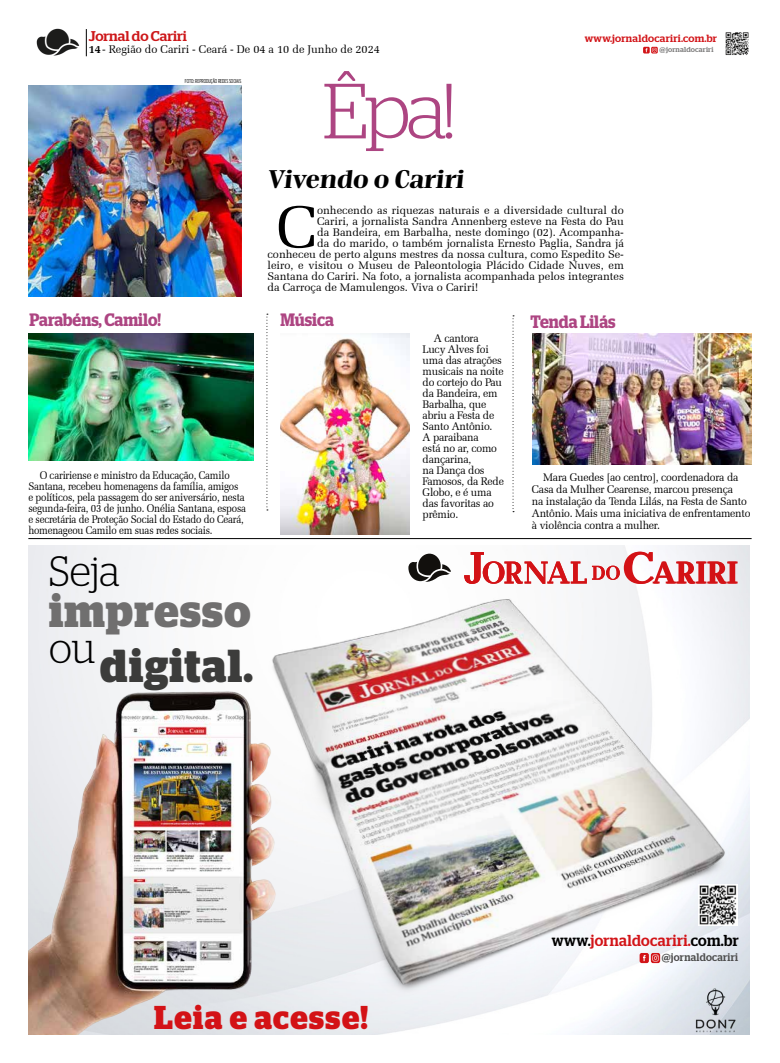
<style>
.page{position:relative;width:780px;height:1063px;background:#fff}
.page>*{position:absolute;margin:0;border:0;box-sizing:border-box;transform-origin:0 0}
.t1{font:300 78px "Stag";color:#ad4582}
.t2{font:59px "Zapf Elliptical 711 BT";color:#000}
.t3{font:700 46.2px "Stag";letter-spacing:.03em;color:#706f6f;scale:.93 1}
.t4{font:700 46.2px "Stag";letter-spacing:.03em;color:#3c3c3b;scale:.93 1}
.t5{font:300 42.4px/77.6px "Stag";color:#000;scale:.93 1}
.t6{font:700 33px "Stag";letter-spacing:.05em;color:#d31216;scale:.93 1}
.t7{font:800 23.8px "Bridge Head";color:#000;scale:1.22 1}
.t8{font:600 17.9px "Stag";color:#ad4582;scale:.89 1}
.t9{font:500 15.9px "Stag";letter-spacing:.025em;color:#d21418;scale:.93 1}
.t10{font:500 14.1px "Stag";color:#cd1719}
.t11{font:11.1px "Zapf Elliptical 711 BT";color:#000}
.t12{font:11px "Zapf Elliptical 711 BT";color:#000}
.t13{font:11px/11px "Zapf Elliptical 711 BT";letter-spacing:-.02em;color:#000}
.t14{font:11px/11px "Zapf Elliptical 711 BT";letter-spacing:-.02em;color:#000;scale:.9 1}
.t15{font:500 11px "Stag";letter-spacing:.025em;color:#4d4d4d;scale:.93 1}
.t16{font:500 10.4px "Stag";letter-spacing:.025em;color:#d21418}
.t17{font:500 7.2px "Stag";letter-spacing:.025em;color:#7c7b7b}
.t18{font:300 5.3px "Antenna Extra Cond";color:#000}
.s1{font-weight:700;font-size:11px}
.s2{color:#000}
</style>
<div class="page">
<svg style="left:86px;top:29px;width:1px;height:27px"></svg>
<img style="left:725px;top:32px;width:24px;height:23px">
<div style="left:643px;top:47px;width:6px;height:7px;background:#d21418"></div>
<svg style="left:651px;top:47px;width:6px;height:7px"></svg>
<svg style="left:645px;top:48px;width:11px;height:4px"></svg>
<img style="left:37px;top:28px;width:43px;height:28px">
<svg style="left:512px;top:315px;width:2px;height:197px"></svg>
<svg style="left:266px;top:314px;width:2px;height:196px"></svg>
<img style="left:532px;top:334px;width:219px;height:130px">
<img style="left:28px;top:85px;width:213px;height:212px">
<img style="left:280px;top:334px;width:130px;height:200px">
<img style="left:28px;top:334px;width:225px;height:127px">
<hr style="left:28px;top:538px;width:723px;height:1px;background:#000">
<img style="left:28px;top:546px;width:721px;height:489px">
<img style="left:681px;top:986px;width:68px;height:49px">
<img style="left:163px;top:587px;width:576px;height:422px">
<svg style="left:464px;top:552px;width:122px;height:32px"></svg>
<svg style="left:592px;top:552px;width:145px;height:32px"></svg>
<svg style="left:408px;top:554px;width:43px;height:28px"></svg>
<img style="left:28px;top:689px;width:337px;height:346px">
<p class="t10" style="left:89px;top:28px;width:99px">Jornal do Cariri</p>
<p class="t11" style="left:89px;top:43px;width:292px"><span class="s1">14</span>- Região do Cariri - Ceará - De 04 a 10 de Junho de 2024</p>
<p class="t18" style="left:185px;top:78px;width:58px">FOTO: REPRODUÇÃO REDES SOCIAIS</p>
<h1 class="t1" style="left:322px;top:67px;width:134px">Êpa!</h1>
<h3 class="t7" style="left:267px;top:164px;width:165px">Vivendo o Cariri</h3>
<p class="t16" style="left:584px;top:32px;width:134px">www.jornaldocariri.com.br</p>
<p class="t17" style="left:659px;top:46px;width:55px">@jornaldocariri</p>
<h2 class="t2" style="left:276px;top:192px;width:42px">C</h2>
<p class="t12" style="left:317px;top:204px;width:308px">onhecendo as riquezas naturais e a diversidade cultural do</p>
<p class="t12" style="left:317px;top:215px;width:308px">Cariri, a jornalista Sandra Annenberg esteve na Festa do Pau</p>
<p class="t12" style="left:317px;top:226px;width:308px">da Bandeira, em Barbalha, neste domingo (02). Acompanha-</p>
<p class="t12" style="left:317px;top:237px;width:308px">da do marido, o também jornalista Ernesto Paglia, Sandra já</p>
<p class="t12" style="left:267px;top:248px;width:358px">conheceu de perto alguns mestres da nossa cultura, como Espedito Se-</p>
<p class="t12" style="left:267px;top:259px;width:358px">leiro, e visitou o Museu de Paleontologia Plácido Cidade Nuves, em</p>
<p class="t12" style="left:267px;top:270px;width:358px">Santana do Cariri. Na foto, a jornalista acompanhada pelos integrantes</p>
<p class="t12" style="left:267px;top:281px;width:213px">da Carroça de Mamulengos. Viva o Cariri!</p>
<h3 class="t8" style="left:29px;top:310px;width:149px">Parabéns, Camilo!</h3>
<h3 class="t8" style="left:280px;top:310px;width:62px">Música</h3>
<p class="t14" style="left:28px;top:469px;width:243px;text-indent:11px">O caririense e ministro da Educação, Camilo Santana, recebeu homenagens da família, amigos<br>e políticos, pela passagem do ser aniversário, nesta segunda-feira, 03 de junho. Onélia Santana, esposa e secretária de Proteção Social do Estado do Ceará, homenageou Camilo em suas redes sociais.</p>
<h3 class="t5" style="left:49px;top:531px;width:78px">Seja ou</h3>
<h3 class="t3" style="left:49px;top:584px;width:218px">impresso</h3>
<h3 class="t4" style="left:100px;top:639px;width:166px">digital.</h3>
<p class="t13" style="left:422px;top:333px;width:83px;text-indent:11px">A cantora<br>Lucy Alves foi uma das atrações musicais na noite do cortejo do Pau da Bandeira, em<br>Barbalha, que abriu a Festa de<br>Santo Antônio.<br>A paraibana<br>está no ar, como dançarina,<br>na Dança dos<br>Famosos, da Rede<br>Globo, e é uma das favoritas ao prêmio.</p>
<h3 class="t8" style="left:530px;top:311px;width:97px">Tenda Lilás</h3>
<p class="t13" style="left:532px;top:471px;width:220px;line-height:12px;text-indent:11px">Mara Guedes [ao centro], coordenadora da Casa da Mulher Cearense, marcou presença<br>na instalação da Tenda Lilás, na Festa de Santo Antônio. Mais uma iniciativa de enfrentamento à violência contra a mulher.</p>
<h3 class="t6" style="left:154px;top:998px;width:232px">Leia e acesse!</h3>
<h3 class="t9" style="left:551px;top:931px;width:202px"><span class="s2">www.</span>jornaldocariri.<span class="s2">com.br</span></h3>
<p class="t15" style="left:661px;top:951px;width:83px">@jornaldocariri</p>
</div>
